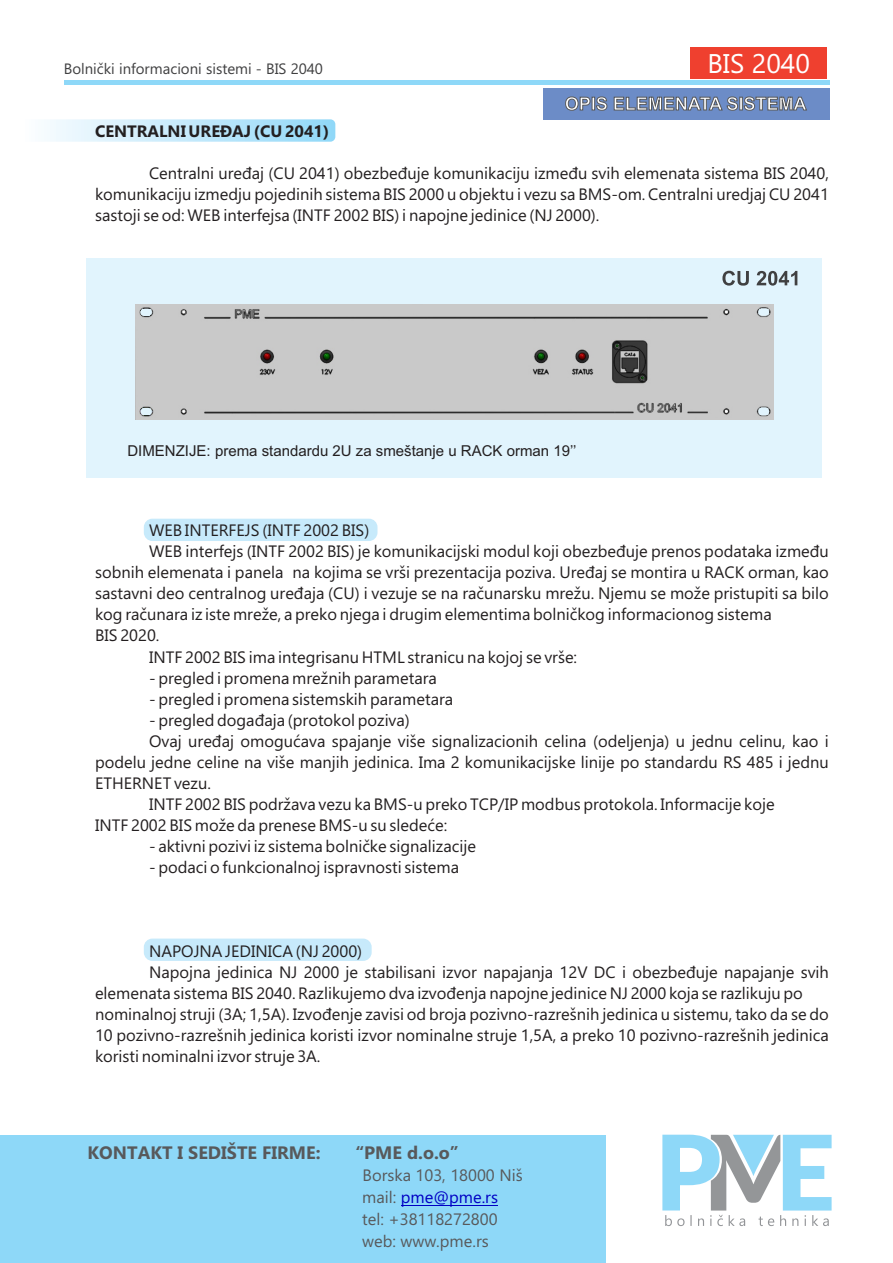
<style>
.page{position:relative;width:893px;height:1263px;background:#fff}
.page>*{position:absolute;margin:0;border:0;box-sizing:border-box;transform-origin:0 0}
.t1{font:27px "Ebrima";color:#fff}
.t2{font:700 18px "Ebrima";color:#58595b}
.t3{font:16.5px/21px "Ebrima";color:#231f20;text-align:justify}
.t4{font:16.5px "Ebrima";color:#58595b}
.t5{font:700 16.5px "Ebrima";color:#231f20}
.t6{font:16.5px "Ebrima";color:#0000c4}
.t7{font:15px "Arial";color:#231f20}
.t8{font:15px "Ebrima";color:#404041}
.s1{color:#58595b}
</style>
<div class="page">
<div style="left:144px;top:938px;width:228px;height:23px;background:#c7eafb;border-radius:9px"></div>
<div style="left:144px;top:519px;width:233px;height:22px;background:#c7eafb;border-radius:9px"></div>
<div style="left:86px;top:258px;width:736px;height:220px;background:#e1f4fd"></div>
<svg style="left:47px;top:119px;width:288px;height:23px;background:#c4e9fb"></svg>
<div style="left:0;top:1135px;width:605px;height:127px;background:#8ed8f8"></div>
<hr style="left:401px;top:1205px;width:48px;height:1px;background:#0000c4">
<hr style="left:449px;top:1205px;width:33px;height:1px;background:#0000c4">
<svg style="left:482px;top:1205px;width:16px;height:1px"></svg>
<svg style="left:662px;top:1135px;width:170px;height:91px"></svg>
<hr style="left:64px;top:81px;width:765px;height:4px;background:#8ed8f8">
<div style="left:690px;top:47px;width:137px;height:32px;background:#ef402f"></div>
<div style="left:543px;top:88px;width:286px;height:31px;background:#6c8cc7"></div>
<svg style="left:565px;top:97px;width:242px;height:14px"></svg>
<svg style="left:722px;top:271px;width:75px;height:15px"></svg>
<img style="left:135px;top:304px;width:638px;height:115px">
<p class="t8" style="left:64px;top:63px;width:261px">Bolnički informacioni sistemi - BIS 2040</p>
<h1 class="t1" style="left:707px;top:53px;width:104px">BIS 2040</h1>
<p class="t5" style="left:95px;top:125px;width:236px">CENTRALNI UREĐAJ (CU 2041)</p>
<p class="t3" style="left:95px;top:165px;width:735px;text-indent:54px">Centralni uređaj (CU 2041) obezbeđuje komunikaciju između svih elemenata sistema BIS 2040, komunikaciju izmedju pojedinih sistema BIS 2000 u objektu i vezu sa BMS-om. Centralni uredjaj CU 2041 sastoji se od: WEB interfejsa (INTF 2002 BIS) i napojne jedinice (NJ 2000).</p>
<p class="t7" style="left:127px;top:445px;width:451px">DIMENZIJE: prema standardu 2U za smeštanje u RACK orman 19’’</p>
<p class="t3" style="left:149px;top:522px;width:222px">WEB INTERFEJS (INTF 2002 BIS)</p>
<p class="t3" style="left:149px;top:543px;width:681px">WEB interfejs (INTF 2002 BIS) je komunikacijski modul koji obezbeđuje prenos podataka između</p>
<p class="t3" style="left:95px;top:564px;width:735px">sobnih elemenata i panela na kojima se vrši prezentacija poziva. Uređaj se montira u RACK orman, kao</p>
<p class="t3" style="left:95px;top:585px;width:735px">sastavni deo centralnog uređaja (CU) i vezuje se na računarsku mrežu. Njemu se može pristupiti sa bilo</p>
<p class="t3" style="left:95px;top:606px;width:678px">kog računara iz iste mreže, a preko njega i drugim elementima bolničkog informacionog sistema</p>
<p class="t3" style="left:149px;top:648px;width:430px">INTF 2002 BIS ima integrisanu HTML stranicu na kojoj se vrše:</p>
<p class="t3" style="left:95px;top:627px;width:66px">BIS 2020.</p>
<p class="t3" style="left:149px;top:669px;width:289px">- pregled i promena mrežnih parametara</p>
<p class="t3" style="left:149px;top:711px;width:262px">- pregled događaja (protokol poziva)</p>
<p class="t3" style="left:149px;top:690px;width:306px">- pregled i promena sistemskih parametara</p>
<p class="t3" style="left:95px;top:732px;width:735px;text-indent:54px">Ovaj uređaj omogućava spajanje više signalizacionih celina (odeljenja) u jednu celinu, kao i podelu jedne celine na više manjih jedinica. Ima 2 komunikacijske linije po standardu RS 485 i jednu ETHERNET vezu.</p>
<p class="t3" style="left:149px;top:795px;width:627px">INTF 2002 BIS podržava vezu ka BMS-u preko TCP/IP modbus protokola. Informacije koje</p>
<p class="t3" style="left:149px;top:837px;width:328px">- aktivni pozivi iz sistema bolničke signalizacije</p>
<p class="t3" style="left:95px;top:816px;width:354px">INTF 2002 BIS može da prenese BMS-u su sledeće:</p>
<p class="t3" style="left:149px;top:858px;width:312px">- podaci o funkcionalnoj ispravnosti sistema</p>
<p class="t3" style="left:149px;top:942px;width:215px">NAPOJNA JEDINICA (NJ 2000)</p>
<p class="t3" style="left:149px;top:963px;width:681px">Napojna jedinica NJ 2000 je stabilisani izvor napajanja 12V DC i obezbeđuje napajanje svih</p>
<p class="t3" style="left:95px;top:984px;width:709px">elemenata sistema BIS 2040. Razlikujemo dva izvođenja napojne jedinice NJ 2000 koja se razlikuju po</p>
<p class="t3" style="left:95px;top:1005px;width:735px">nominalnoj struji (3A; 1,5A). Izvođenje zavisi od broja pozivno-razrešnih jedinica u sistemu, tako da se do</p>
<p class="t3" style="left:95px;top:1026px;width:735px">10 pozivno-razrešnih jedinica koristi izvor nominalne struje 1,5A, a preko 10 pozivno-razrešnih jedinica</p>
<p class="t3" style="left:95px;top:1047px;width:227px">koristi nominalni izvor struje 3A.</p>
<p class="t2" style="left:88px;top:1146px;width:234px">KONTAKT I SEDIŠTE FIRME:</p>
<p class="t2" style="left:355px;top:1146px;width:105px">“PME d.o.o”</p>
<p class="t6" style="left:362px;top:1191px;width:137px"><span class="s1">mail:</span> pme@pme.rs</p>
<p class="t4" style="left:362px;top:1235px;width:128px">web: www.pme.rs</p>
<p class="t4" style="left:363px;top:1169px;width:162px">Borska 103, 18000 Niš</p>
<p class="t4" style="left:362px;top:1213px;width:137px">tel: +38118272800</p>
</div>
